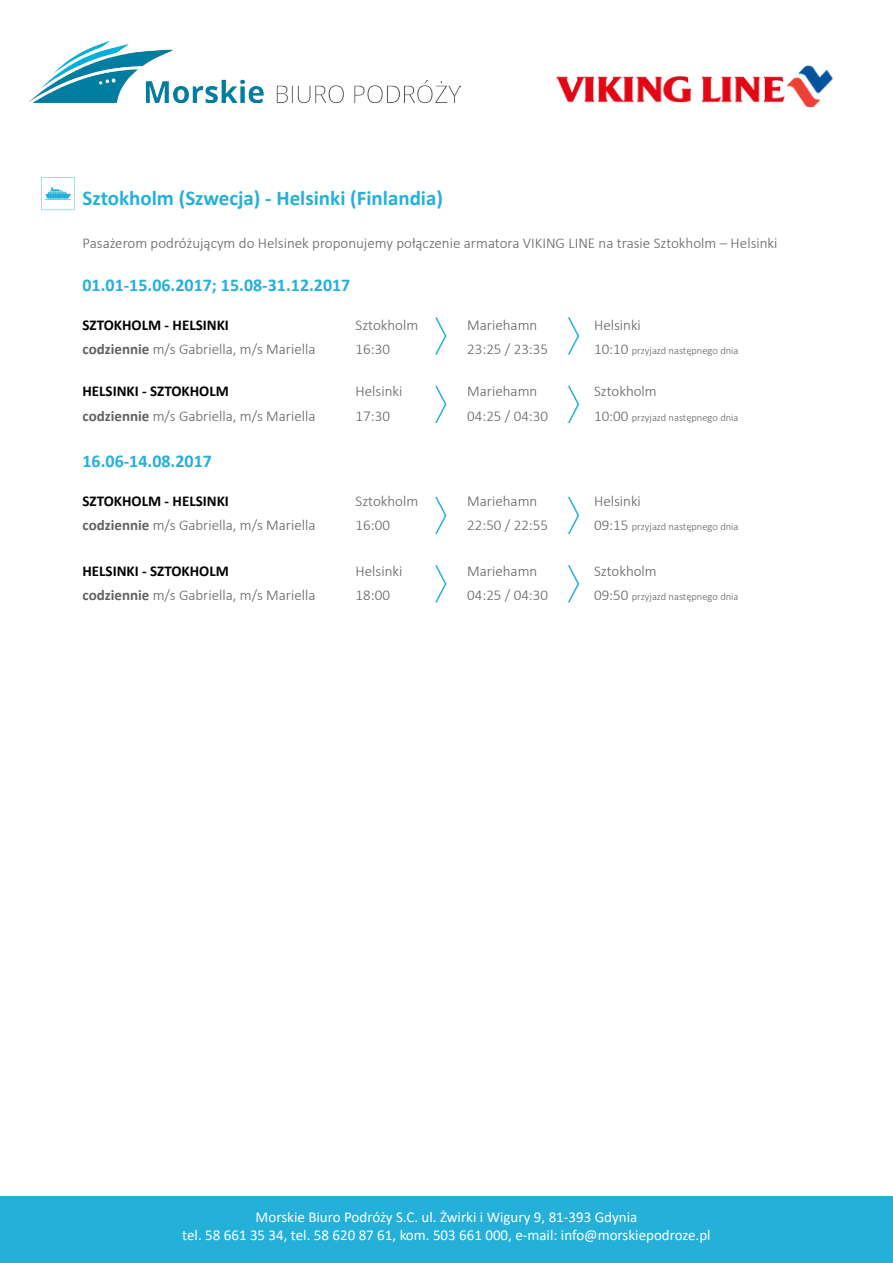
<style>
.page{position:relative;width:893px;height:1263px;background:#fff}
.page>*{position:absolute;margin:0;border:0;box-sizing:border-box;transform-origin:0 0}
.t1{font:700 21px "Calibri";color:#24b0d9}
.t2{font:700 18px "Calibri";color:#24b0d9}
.t3{font:300 15px "Calibri";color:#616161}
.t4{font:15px/18px "Calibri";color:#fff;text-align:center}
.t5{font:700 15px "Calibri";color:#000}
.t6{font:300 10.5px "Calibri";color:#616161}
.s1{font-weight:700}
.s2{font-size:15px}
</style>
<div class="page">
<img style="left:29px;top:42px;width:431px;height:62px">
<div style="left:0;top:1197px;width:893px;height:66px;background:#24b0d9"></div>
<svg style="left:41px;top:177px;width:33px;height:33px"></svg>
<img style="left:556px;top:65px;width:277px;height:43px">
<svg style="left:435px;top:317px;width:12px;height:38px"></svg>
<svg style="left:435px;top:385px;width:12px;height:39px"></svg>
<svg style="left:568px;top:317px;width:12px;height:38px"></svg>
<svg style="left:568px;top:385px;width:12px;height:39px"></svg>
<svg style="left:435px;top:496px;width:12px;height:39px"></svg>
<svg style="left:435px;top:565px;width:12px;height:38px"></svg>
<svg style="left:568px;top:496px;width:12px;height:39px"></svg>
<svg style="left:568px;top:565px;width:12px;height:38px"></svg>
<h1 class="t1" style="left:82px;top:183px;width:362px">Sztokholm (Szwecja) - Helsinki (Finlandia)</h1>
<p class="t3" style="left:82px;top:234px;width:696px">Pasażerom podróżującym do Helsinek proponujemy połączenie armatora VIKING LINE na trasie Sztokholm – Helsinki</p>
<p class="t2" style="left:82px;top:272px;width:269px">01.01-15.06.2017; 15.08-31.12.2017</p>
<p class="t5" style="left:82px;top:314px;width:148px">SZTOKHOLM - HELSINKI</p>
<p class="t3" style="left:356px;top:316px;width:64px">Sztokholm</p>
<p class="t3" style="left:467px;top:316px;width:72px">Mariehamn</p>
<p class="t3" style="left:594px;top:316px;width:48px">Helsinki</p>
<p class="t3" style="left:82px;top:340px;width:235px"><span class="s1">codziennie</span> m/s Gabriella, m/s Mariella</p>
<p class="t3" style="left:356px;top:340px;width:36px">16:30</p>
<p class="t3" style="left:467px;top:340px;width:82px">23:25 / 23:35</p>
<p class="t6" style="left:594px;top:344px;width:146px"><span class="s2">10:10</span> przyjazd następnego dnia</p>
<p class="t5" style="left:82px;top:381px;width:148px">HELSINKI - SZTOKHOLM</p>
<p class="t3" style="left:356px;top:382px;width:48px">Helsinki</p>
<p class="t3" style="left:467px;top:382px;width:72px">Mariehamn</p>
<p class="t3" style="left:594px;top:382px;width:64px">Sztokholm</p>
<p class="t3" style="left:82px;top:406px;width:235px"><span class="s1">codziennie</span> m/s Gabriella, m/s Mariella</p>
<p class="t3" style="left:356px;top:406px;width:36px">17:30</p>
<p class="t3" style="left:467px;top:406px;width:82px">04:25 / 04:30</p>
<p class="t6" style="left:594px;top:411px;width:146px"><span class="s2">10:00</span> przyjazd następnego dnia</p>
<p class="t2" style="left:82px;top:448px;width:131px">16.06-14.08.2017</p>
<p class="t5" style="left:82px;top:490px;width:148px">SZTOKHOLM - HELSINKI</p>
<p class="t3" style="left:356px;top:492px;width:64px">Sztokholm</p>
<p class="t3" style="left:467px;top:492px;width:72px">Mariehamn</p>
<p class="t3" style="left:594px;top:492px;width:48px">Helsinki</p>
<p class="t3" style="left:82px;top:516px;width:235px"><span class="s1">codziennie</span> m/s Gabriella, m/s Mariella</p>
<p class="t3" style="left:356px;top:516px;width:36px">16:00</p>
<p class="t3" style="left:467px;top:516px;width:82px">22:50 / 22:55</p>
<p class="t6" style="left:594px;top:520px;width:146px"><span class="s2">09:15</span> przyjazd następnego dnia</p>
<p class="t5" style="left:82px;top:560px;width:148px">HELSINKI - SZTOKHOLM</p>
<p class="t3" style="left:356px;top:562px;width:48px">Helsinki</p>
<p class="t3" style="left:467px;top:562px;width:72px">Mariehamn</p>
<p class="t3" style="left:594px;top:562px;width:64px">Sztokholm</p>
<p class="t3" style="left:82px;top:586px;width:235px"><span class="s1">codziennie</span> m/s Gabriella, m/s Mariella</p>
<p class="t3" style="left:356px;top:586px;width:36px">18:00</p>
<p class="t3" style="left:467px;top:586px;width:82px">04:25 / 04:30</p>
<p class="t6" style="left:594px;top:590px;width:146px"><span class="s2">09:50</span> przyjazd następnego dnia</p>
<p class="t4" style="left:182px;top:1207px;width:530px">Morskie Biuro Podróży S.C. ul. Żwirki i Wigury 9, 81-393 Gdynia<br>tel. 58 661 35 34, tel. 58 620 87 61, kom. 503 661 000, e-mail: info@morskiepodroze.pl</p>
</div>
